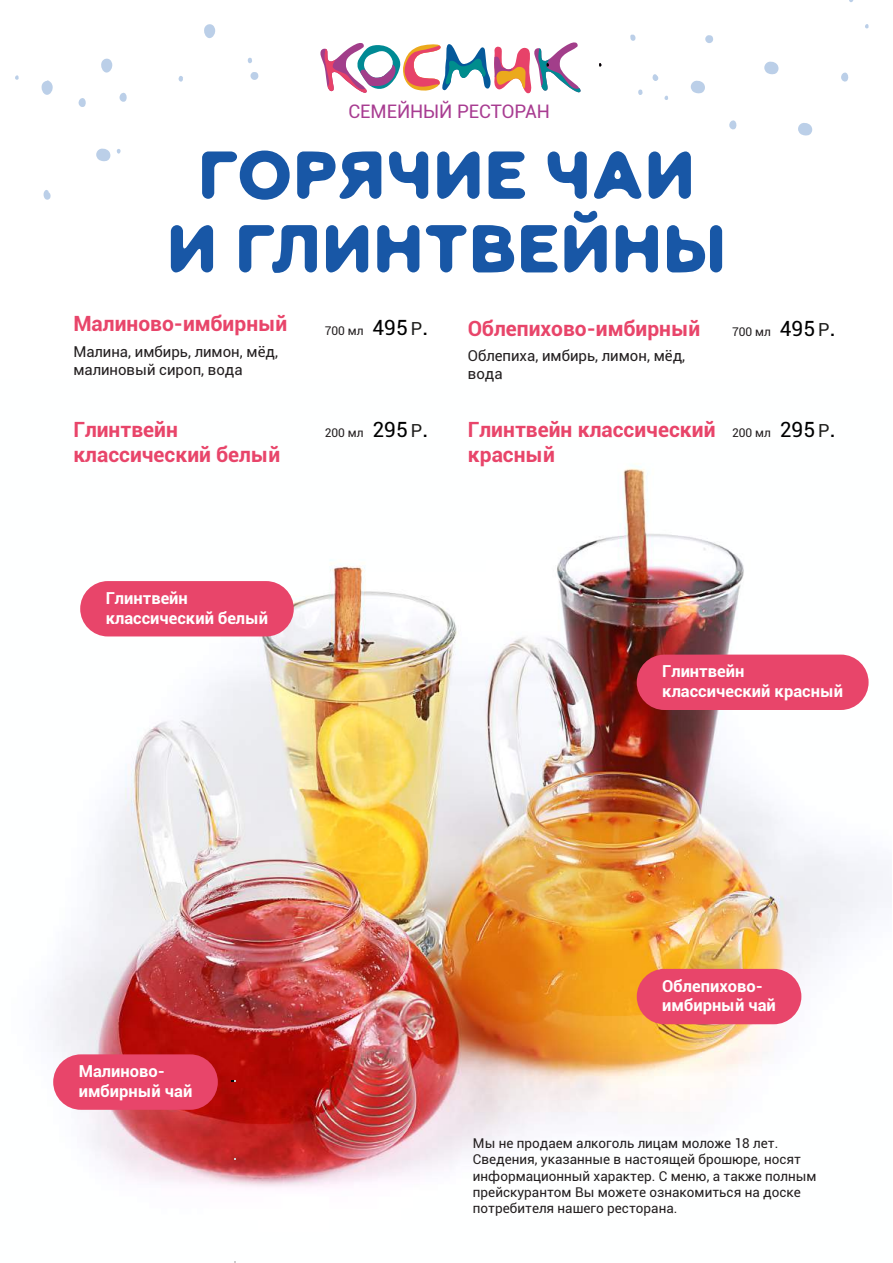
<style>
.page{position:relative;width:893px;height:1263px;background:#fff}
.page>*{position:absolute;margin:0;border:0;box-sizing:border-box;transform-origin:0 0}
.t1{font:700 21px/25.2px "Roboto";color:#e8456a}
.t2{font:18.6px "Roboto";color:#a83c91}
.t3{font:700 16.5px/19.8px "Roboto";color:#fff}
.t4{font:15px/18px "Roboto";color:#231f20}
.t5{font:13.5px/16.2px "Roboto";color:#231f20}
.t6{font:12px "Roboto";color:#231f20}
.s1{font-size:21px;color:#000}
.s2{font-size:18px;color:#1d1d1b}
.s3{font-size:24.75px;color:#000}
</style>
<div class="page">
<img style="left:47px;top:724px;width:845px;height:464px">
<img style="left:103px;top:463px;width:742px;height:261px">
<svg style="left:637px;top:969px;width:164px;height:55px;background:#e94e6b"></svg>
<svg style="left:53px;top:1054px;width:165px;height:56px;background:#e6496b"></svg>
<div style="left:637px;top:655px;width:232px;height:55px;background:#e8456a"></div>
<svg style="left:80px;top:581px;width:214px;height:55px;background:#e94f72"></svg>
<svg style="left:119px;top:92px;width:8px;height:10px"></svg>
<svg style="left:250px;top:72px;width:9px;height:8px"></svg>
<svg style="left:178px;top:76px;width:5px;height:6px"></svg>
<svg style="left:691px;top:80px;width:14px;height:13px"></svg>
<svg style="left:798px;top:123px;width:14px;height:13px"></svg>
<svg style="left:247px;top:57px;width:5px;height:7px"></svg>
<svg style="left:841px;top:72px;width:8px;height:10px"></svg>
<svg style="left:865px;top:24px;width:4px;height:5px"></svg>
<svg style="left:705px;top:35px;width:8px;height:8px"></svg>
<svg style="left:630px;top:34px;width:6px;height:7px"></svg>
<svg style="left:652px;top:74px;width:7px;height:7px"></svg>
<svg style="left:116px;top:149px;width:5px;height:5px"></svg>
<svg style="left:204px;top:24px;width:12px;height:14px"></svg>
<svg style="left:78px;top:98px;width:8px;height:9px"></svg>
<svg style="left:15px;top:75px;width:4px;height:5px"></svg>
<svg style="left:96px;top:148px;width:14px;height:13px"></svg>
<svg style="left:43px;top:190px;width:8px;height:10px"></svg>
<svg style="left:41px;top:80px;width:12px;height:15px"></svg>
<svg style="left:101px;top:58px;width:12px;height:15px"></svg>
<svg style="left:729px;top:120px;width:8px;height:10px"></svg>
<svg style="left:664px;top:95px;width:4px;height:5px"></svg>
<svg style="left:764px;top:61px;width:15px;height:13px"></svg>
<svg style="left:638px;top:89px;width:5px;height:6px"></svg>
<svg style="left:202px;top:151px;width:88px;height:49px"></svg>
<svg style="left:297px;top:151px;width:84px;height:48px"></svg>
<svg style="left:389px;top:151px;width:39px;height:48px"></svg>
<svg style="left:437px;top:151px;width:42px;height:48px"></svg>
<svg style="left:489px;top:151px;width:36px;height:48px"></svg>
<svg style="left:548px;top:151px;width:39px;height:48px"></svg>
<svg style="left:594px;top:151px;width:48px;height:48px"></svg>
<svg style="left:649px;top:151px;width:42px;height:48px"></svg>
<svg style="left:171px;top:225px;width:42px;height:47px"></svg>
<svg style="left:239px;top:225px;width:78px;height:48px"></svg>
<svg style="left:326px;top:225px;width:42px;height:47px"></svg>
<svg style="left:377px;top:225px;width:42px;height:47px"></svg>
<svg style="left:426px;top:225px;width:40px;height:47px"></svg>
<svg style="left:473px;top:225px;width:41px;height:47px"></svg>
<svg style="left:521px;top:225px;width:37px;height:47px"></svg>
<svg style="left:564px;top:211px;width:43px;height:61px"></svg>
<svg style="left:616px;top:225px;width:42px;height:47px"></svg>
<svg style="left:667px;top:225px;width:55px;height:47px"></svg>
<svg style="left:320px;top:42px;width:261px;height:52px"></svg>
<h2 class="t2" style="left:348px;top:98px;width:203px">СЕМЕЙНЫЙ РЕСТОРАН</h2>
<h1 class="t1" style="left:73px;top:310px;width:216px">Малиново-имбирный</h1>
<p class="t4" style="left:73px;top:342px;width:206px">Малина, имбирь, лимон, мёд, малиновый сироп, вода</p>
<p class="t6" style="left:325px;top:322px;width:106px">700 мл <span class="s1">495</span> <span class="s2">Р</span><span class="s3">.</span></p>
<h1 class="t1" style="left:468px;top:315px;width:234px">Облепихово-имбирный</h1>
<p class="t4" style="left:468px;top:346px;width:219px">Облепиха, имбирь, лимон, мёд, вода</p>
<h1 class="t1" style="left:468px;top:416px;width:249px">Глинтвейн классический красный</h1>
<p class="t6" style="left:732px;top:323px;width:106px">700 мл <span class="s1">495</span> <span class="s2">Р</span><span class="s3">.</span></p>
<h1 class="t1" style="left:73px;top:416px;width:106px">Глинтвейн</h1>
<p class="t6" style="left:732px;top:424px;width:106px">200 мл <span class="s1">295</span> <span class="s2">Р</span><span class="s3">.</span></p>
<h1 class="t1" style="left:73px;top:441px;width:208px">классический белый</h1>
<p class="t6" style="left:325px;top:424px;width:106px">200 мл <span class="s1">295</span> <span class="s2">Р</span><span class="s3">.</span></p>
<p class="t3" style="left:106px;top:587px;width:164px">Глинтвейн классический белый</p>
<p class="t3" style="left:79px;top:1060px;width:115px">Малиново&shy;имбирный чай</p>
<p class="t3" style="left:662px;top:661px;width:182px">Глинтвейн классический красный</p>
<p class="t3" style="left:662px;top:975px;width:115px">Облепихово&shy;имбирный чай</p>
<p class="t5" style="left:473px;top:1135px;width:345px">Мы не продаем алкоголь лицам моложе 18 лет.<br>Сведения, указанные в настоящей брошюре, носят информационный характер. С меню, а также полным прейскурантом Вы можете ознакомиться на доске потребителя нашего ресторана.</p>
</div>
